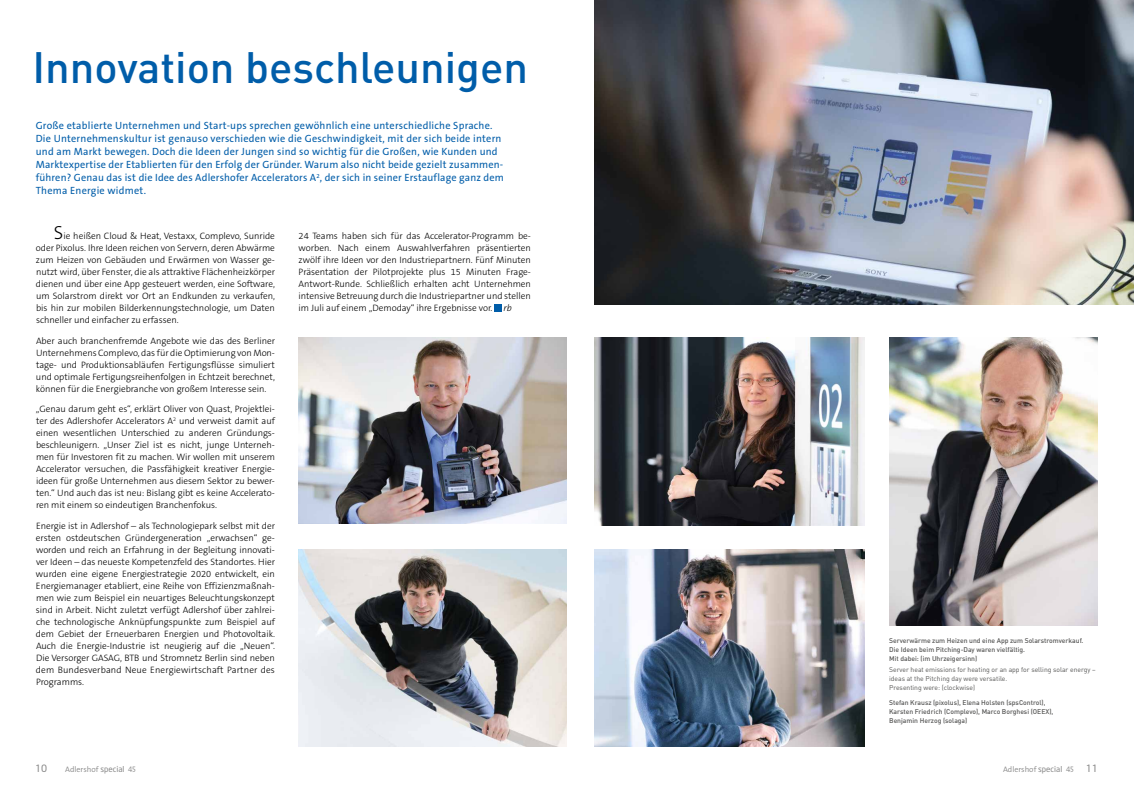
<style>
.page{position:relative;width:1134px;height:794px;background:#fff}
.page>*{position:absolute;margin:0;border:0;box-sizing:border-box;transform-origin:0 0}
.t1{font:500 43.4px "DIN";color:#005da9}
.t2{font:10.5px/13px "The Sans B5 Plain";letter-spacing:.02em;color:#005da9}
.t3{font:10px "Neo Sans";color:#878787}
.t4{font:300 9.3px/12px "The Sans B3";letter-spacing:-.005em;color:#000;text-align:justify}
.t5{font:300 8px "The Sans";color:#878787}
.t6{font:500 6.8px/9px "DIN";letter-spacing:-.005em;color:#575756}
.t7{font:6.8px/9px "DIN";letter-spacing:-.005em;color:#575756}
.s1{font-size:19px}
.s2{font-style:italic}
.s3{font-family:"Neo Sans";font-weight:400}
.s4{font-family:"The Sans Semi Light Caps";font-weight:400}
.s5{font-family:"Neo Sans";font-weight:400;font-size:10px}
</style>
<div class="page">
<img style="left:594px;top:1px;width:539px;height:304px">
<img style="left:299px;top:549px;width:268px;height:197px">
<img style="left:594px;top:337px;width:271px;height:189px">
<img style="left:299px;top:337px;width:268px;height:186px">
<img style="left:889px;top:337px;width:209px;height:288px">
<img style="left:594px;top:549px;width:271px;height:197px">
<div style="left:494px;top:304px;width:7px;height:7px;background:#005da9"></div>
<h1 class="t1" style="left:32px;top:40px;width:497px">Innovation beschleunigen</h1>
<p class="t2" style="left:36px;top:119px;width:470px">Große etablierte Unternehmen und Start-ups sprechen gewöhnlich eine unterschiedliche Sprache.<br>Die Unternehmenskultur ist genauso verschieden wie die Geschwindigkeit, mit der sich beide intern und am Markt bewegen. Doch die Ideen der Jungen sind so wichtig für die Großen, wie Kunden und Marktexpertise der Etablierten für den Erfolg der Gründer. Warum also nicht beide gezielt zusammen&shy;führen? Genau das ist die Idee des Adlershofer Accelerators A<sup>2</sup>, der sich in seiner Erstauflage ganz dem Thema Energie widmet.</p>
<p class="t4" style="left:36px;top:230px;width:241px;text-indent:18px"><span class="s1">S</span>ie heißen Cloud &amp; Heat, Vestaxx, Complevo, Sunride oder Pixolus. Ihre Ideen reichen von Servern, deren Abwärme zum Heizen von Gebäuden und Erwärmen von Wasser ge&shy;nutzt wird, über Fenster, die als attraktive Flächenheizkörper dienen und über eine App gesteuert werden, eine Software, um Solarstrom direkt vor Ort an Endkunden zu verkaufen, bis hin zur mobilen Bilderkennungstechnologie, um Daten schneller und einfacher zu erfassen.</p>
<p class="t4" style="left:36px;top:335px;width:241px">Aber auch branchenfremde Angebote wie das des Berliner Unternehmens Complevo, das für die Optimierung von Mon&shy;tage- und Produktionsabläufen Fertigungsflüsse simuliert und optimale Fertigungsreihenfolgen in Echtzeit berechnet, können für die Energiebranche von großem Interesse sein.</p>
<p class="t4" style="left:36px;top:403px;width:240px">„Genau darum geht es“, erklärt Oliver von Quast, Projektlei&shy;ter des Adlershofer Accelerators A<sup>2</sup> und verweist damit auf einen wesentlichen Unterschied zu anderen Gründungs&shy;beschleunigern. „Unser Ziel ist es nicht, junge Unterneh&shy;men für Investoren fit zu machen. Wir wollen mit unserem Accelerator versuchen, die Passfähigkeit kreativer Energie&shy;ideen für große Unternehmen aus diesem Sektor zu bewer&shy;ten.“ Und auch das ist neu: Bislang gibt es keine Accelerato&shy;ren mit einem so eindeutigen Branchenfokus.</p>
<p class="t4" style="left:36px;top:520px;width:241px">Energie ist in Adlershof – als Technologiepark selbst mit der ersten ostdeutschen Gründergeneration „erwachsen“ ge&shy;worden und reich an Erfahrung in der Begleitung innovati&shy;ver Ideen – das neueste Kompetenzfeld des Standortes. Hier wurden eine eigene Energiestrategie 2020 entwickelt, ein Energiemanager etabliert, eine Reihe von Effizienzmaßnah&shy;men wie zum Beispiel ein neuartiges Beleuchtungskonzept sind in Arbeit. Nicht zuletzt verfügt Adlershof über zahlrei&shy;che technologische Anknüpfungspunkte zum Beispiel auf dem Gebiet der Erneuerbaren Energien und Photovoltaik.<br>Auch die Energie-Industrie ist neugierig auf die „Neuen“.<br>Die Versorger GASAG, BTB und Stromnetz Berlin sind neben dem Bundesverband Neue Energiewirtschaft Partner des Programms.</p>
<p class="t4" style="left:299px;top:230px;width:234px">24 Teams haben sich für das Accelerator-Programm be&shy;worben. Nach einem Auswahlverfahren präsentierten zwölf ihre Ideen vor den Industriepartnern. Fünf Minuten Präsentation der Pilotprojekte plus 15 Minuten Frage-Antwort-Runde. Schließlich erhalten acht Unternehmen intensive Betreuung durch die Industriepartner und stellen im Juli auf einem „Demoday“ ihre Ergebnisse vor. <span class="s2">rb</span></p>
<p class="t6" style="left:889px;top:635px;width:196px">Serverwärme zum Heizen und eine App zum Solarstromverkauf.<br>Die Ideen beim Pitching-Day waren vielfältig.<br>Mit dabei: (im Uhrzeigersinn)</p>
<p class="t7" style="left:889px;top:664px;width:208px">Server heat emissions for heating or an app for selling solar energy – ideas at the Pitching day were versatile.<br>Presenting were: (clockwise)</p>
<p class="t6" style="left:889px;top:697px;width:166px">Stefan Krausz (pixolus), Elena Holsten (spsControl),<br>Karsten Friedrich (Complevo), Marco Borghesi (OEEX),<br>Benjamin Herzog (solaga)</p>
<p class="t3" style="left:35px;top:762px;width:14px">10</p>
<p class="t5" style="left:65px;top:762px;width:72px">Adlershof <span class="s3">special</span> <span class="s4">45</span></p>
<p class="t5" style="left:1003px;top:762px;width:96px">Adlershof <span class="s3">special</span> <span class="s4">45</span> <span class="s5">11</span></p>
</div>
